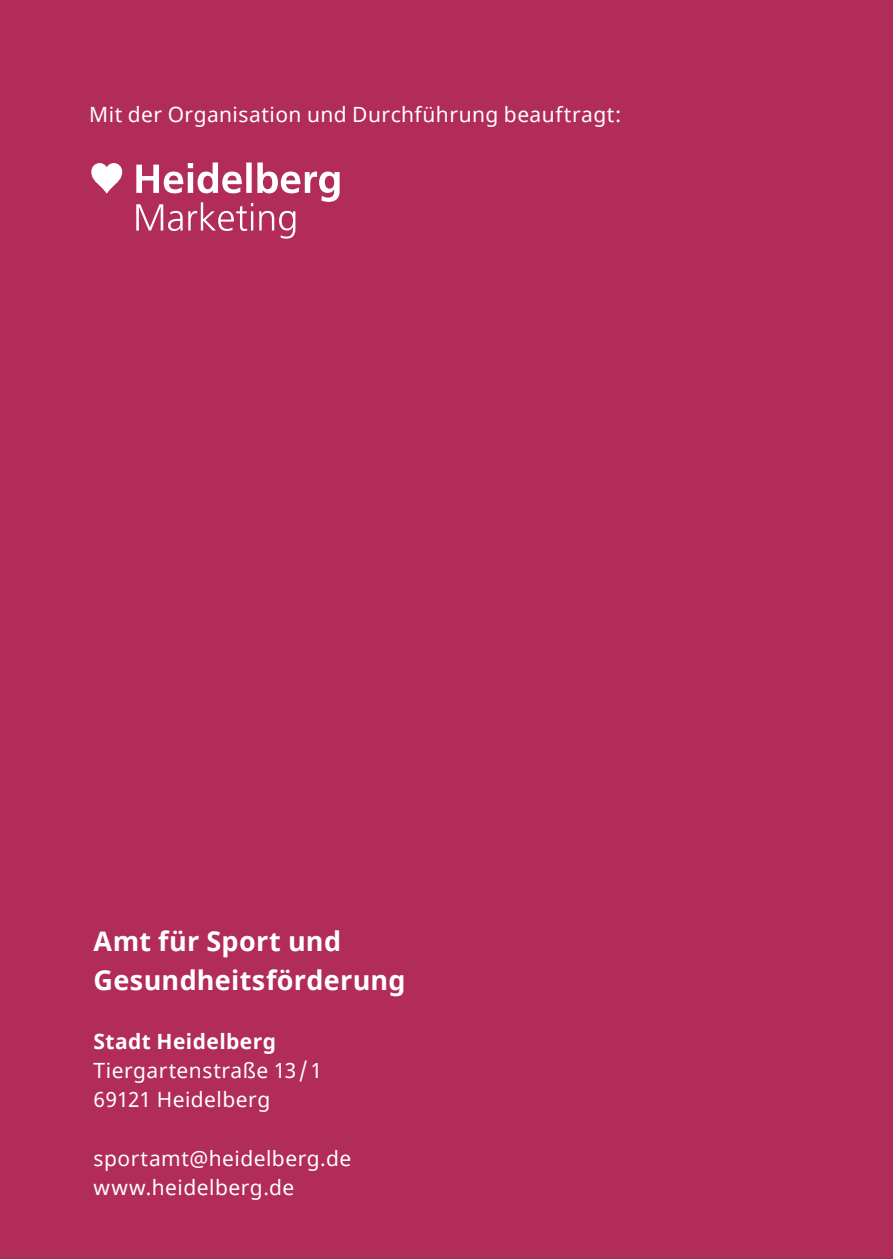
<style>
.page{position:relative;width:893px;height:1259px;background:#b22c59}
.page>*{position:absolute;margin:0;border:0;box-sizing:border-box;transform-origin:0 0}
.Amt_Impressumtitel_9{font:700 27px "Noto Sans";letter-spacing:.01em;color:#fff}
.Adresse_Impressumtex{font:21px "Noto Sans";letter-spacing:.025em;color:#fff}
.StadtHD_7pt_Bold_w{font:700 21px "Noto Sans";letter-spacing:.02em;color:#fff}
</style>
<div class="page">
<svg style="left:91px;top:163px;width:31px;height:30px"></svg>
<svg style="left:136px;top:162px;width:204px;height:77px"></svg>
<p class="Adresse_Impressumtex" style="left:89px;top:100px;width:533px">Mit der Organisation und Durchführung beauftragt:</p>
<p class="Amt_Impressumtitel_9" style="left:94px;top:922px;width:249px">Amt für Sport und</p>
<p class="Amt_Impressumtitel_9" style="left:94px;top:961px;width:314px">Gesundheitsförderung</p>
<p class="StadtHD_7pt_Bold_w" style="left:94px;top:1026px;width:184px">Stadt Heidelberg</p>
<p class="Adresse_Impressumtex" style="left:94px;top:1056px;width:230px">Tiergartenstraße 13/1</p>
<p class="Adresse_Impressumtex" style="left:94px;top:1085px;width:178px">69121 Heidelberg</p>
<p class="Adresse_Impressumtex" style="left:94px;top:1144px;width:259px">sportamt@heidelberg.de</p>
<p class="Adresse_Impressumtex" style="left:94px;top:1173px;width:202px">www.heidelberg.de</p>
</div>
